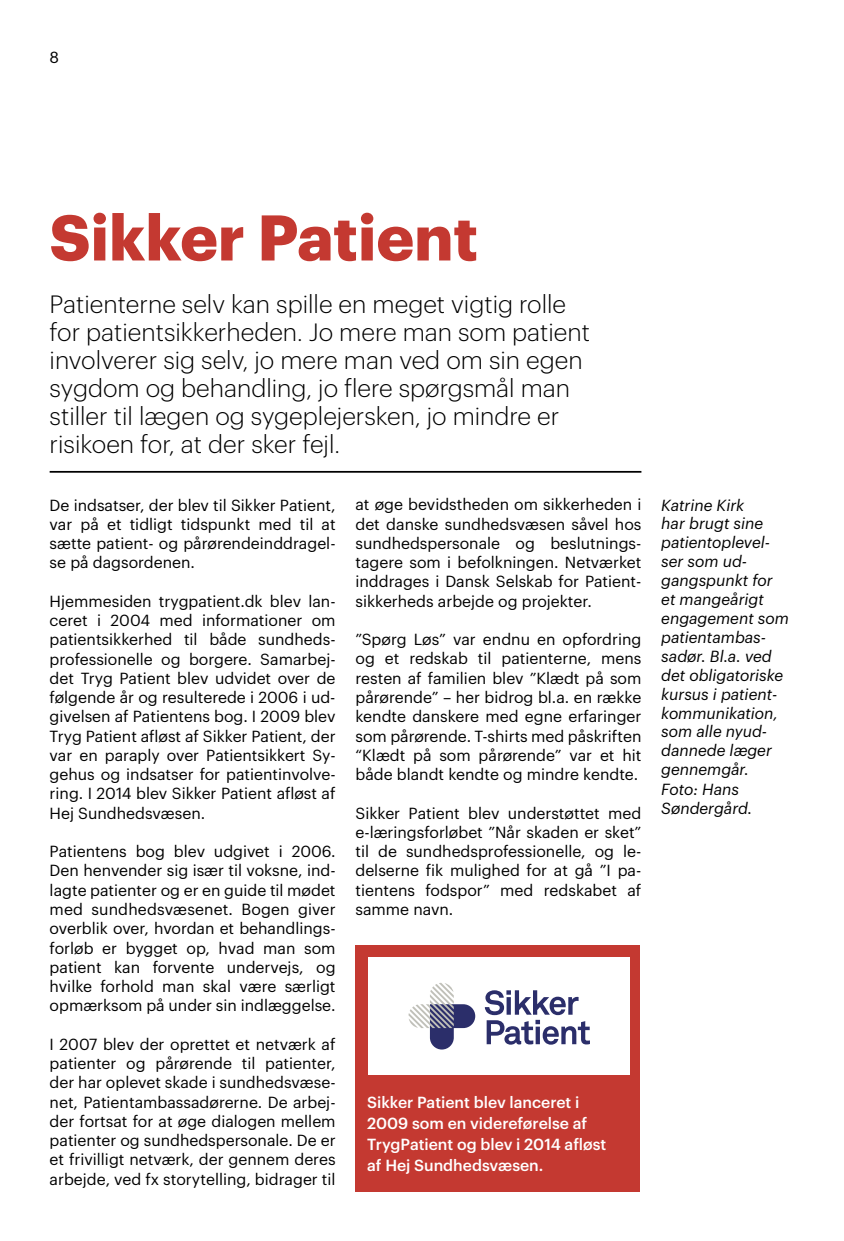
<style>
.page{position:relative;width:844px;height:1241px;background:#fff}
.page>*{position:absolute;margin:0;border:0;box-sizing:border-box;transform-origin:0 0}
.t1{font:700 63px "Graphik";color:#c43931}
.t2{font:300 24.5px/28px "Graphik";color:#000}
.t3{font:15.75px/19.2px "Graphik";color:#000;text-align:justify}
.t4{font:italic 15.75px/18.9px "Graphik";color:#000}
.t5{font:500 15.75px/21px "Graphik";color:#fff}
</style>
<div class="page">
<hr style="left:50px;top:471px;width:591px;height:1px;background:#000">
<div style="left:355px;top:944px;width:284px;height:247px;background:#c43931"></div>
<div style="left:368px;top:957px;width:262px;height:117px;background:#fff"></div>
<svg style="left:484px;top:990px;width:105px;height:54px"></svg>
<svg style="left:408px;top:982px;width:67px;height:67px"></svg>
<p class="t3" style="left:50px;top:46px;width:11px">8</p>
<h1 class="t1" style="left:50px;top:189px;width:430px">Sikker Patient</h1>
<p class="t2" style="left:50px;top:288px;width:542px">Patienterne selv kan spille en meget vigtig rolle for patientsikkerheden. Jo mere man som patient involverer sig selv, jo mere man ved om sin egen sygdom og behandling, jo flere spørgsmål man stiller til lægen og sygeplejersken, jo mindre er risikoen for, at der sker fejl.</p>
<p class="t3" style="left:50px;top:494px;width:287px">De indsatser, der blev til Sikker Patient, var på et tidligt tidspunkt med til at sætte patient- og pårørendeinddragel&shy;se på dagsordenen.</p>
<p class="t3" style="left:50px;top:590px;width:287px">Hjemmesiden trygpatient.dk blev lan&shy;ceret i 2004 med informationer om patientsikkerhed til både sundheds&shy;professionelle og borgere. Samarbej&shy;det Tryg Patient blev udvidet over de følgende år og resulterede i 2006 i ud&shy;givelsen af Patientens bog. I 2009 blev Tryg Patient afløst af Sikker Patient, der var en paraply over Patientsikkert Sy&shy;gehus og indsatser for patientinvolve&shy;ring. I 2014 blev Sikker Patient afløst af Hej Sundhedsvæsen.</p>
<p class="t3" style="left:50px;top:840px;width:287px">Patientens bog blev udgivet i 2006.<br>Den henvender sig især til voksne, ind&shy;lagte patienter og er en guide til mødet med sundhedsvæsenet. Bogen giver overblik over, hvordan et behandlings&shy;forløb er bygget op, hvad man som patient kan forvente undervejs, og hvilke forhold man skal være særligt opmærksom på under sin indlæggelse.</p>
<p class="t3" style="left:50px;top:1032px;width:287px">I 2007 blev der oprettet et netværk af patienter og pårørende til patienter, der har oplevet skade i sundhedsvæse&shy;net, Patientambassadørerne. De arbej&shy;der fortsat for at øge dialogen mellem patienter og sundhedspersonale. De er et frivilligt netværk, der gennem deres arbejde, ved fx storytelling, bidrager til</p>
<p class="t3" style="left:355px;top:493px;width:287px">at øge bevidstheden om sikkerheden i det danske sundhedsvæsen såvel hos sundhedspersonale og beslutnings&shy;tagere som i befolkningen. Netværket inddrages i Dansk Selskab for Patient&shy;sikkerheds arbejde og projekter.</p>
<p class="t3" style="left:355px;top:628px;width:287px">”Spørg Løs” var endnu en opfordring og et redskab til patienterne, mens resten af familien blev ”Klædt på som pårørende” – her bidrog bl.a. en række kendte danskere med egne erfaringer som pårørende. T-shirts med påskriften “Klædt på som pårørende” var et hit både blandt kendte og mindre kendte.</p>
<p class="t3" style="left:355px;top:801px;width:287px">Sikker Patient blev understøttet med e-læringsforløbet ”Når skaden er sket” til de sundhedsprofessionelle, og le&shy;delserne fik mulighed for at gå ”I pa&shy;tientens fodspor” med redskabet af samme navn.</p>
<p class="t5" style="left:367px;top:1090px;width:241px">Sikker Patient blev lanceret i<br>2009 som en videreførelse af<br>TrygPatient og blev i 2014 afløst af Hej Sundhedsvæsen.</p>
<p class="t4" style="left:661px;top:494px;width:129px">Katrine Kirk<br>har brugt sine patientoplevel&shy;ser som ud&shy;gangspunkt for et mangeårigt engagement som patientambas&shy;sadør. Bl.a. ved det obligatoriske kursus i patient&shy;kommunikation, som alle nyud&shy;dannede læger gennemgår.<br>Foto: Hans<br>Søndergård.</p>
</div>
